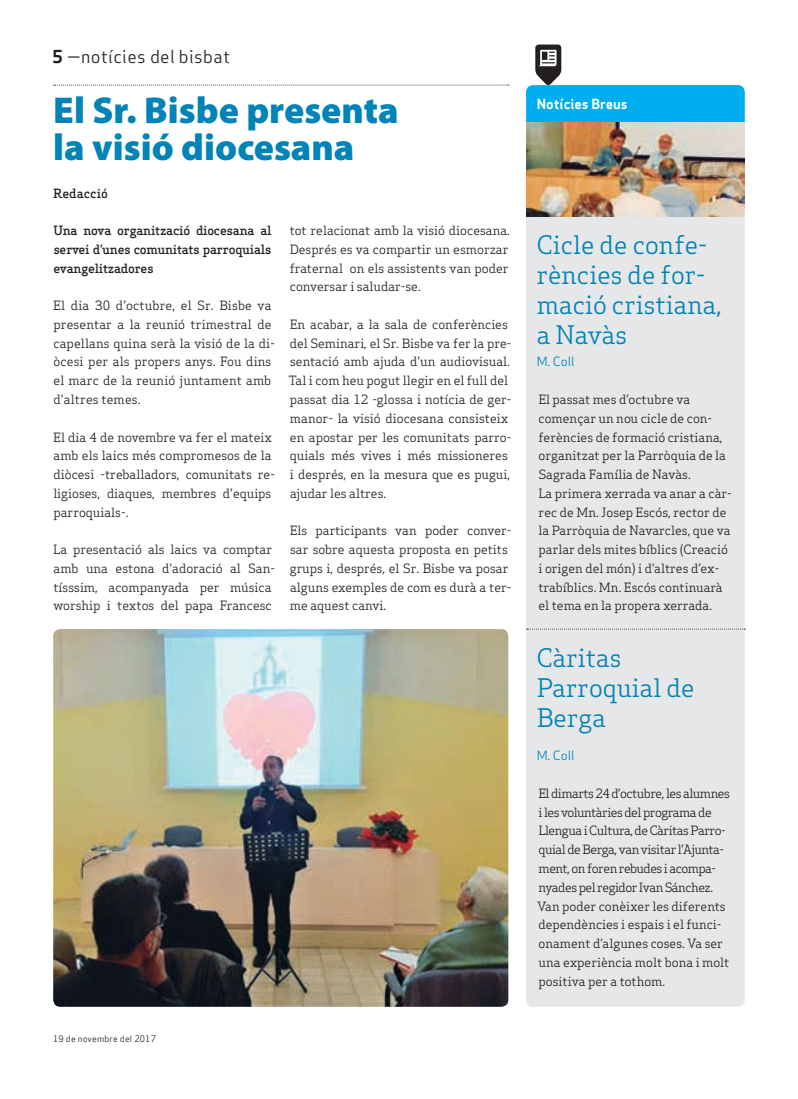
<style>
.page{position:relative;width:798px;height:1099px;background:#fff}
.page>*{position:absolute;margin:0;border:0;box-sizing:border-box;transform-origin:0 0}
.Titulars{font:900 37.5px "Myriad Pro";color:#0083b6}
.Subtitol_Secció{font:25px/30px "Apex Serif";color:#0083b6}
.Capçalera{font:17.5px "Apex Sans Book T";letter-spacing:.02em;color:#231f20}
.Titular_Secció_Petit{font:13.75px "Apex Sans Bold T";color:#fff}
.Text_General{font:12.5px/18.8px "Apex Serif";color:#231f20}
.Text_General-2{font:12.5px/18.8px "Apex Serif";letter-spacing:-.04em;color:#231f20}
.Text_General-3{font:500 12.5px/18.8px "Apex Serif";letter-spacing:-.02em;color:#231f20;text-align:justify}
.Titulars-2{font:12.5px "Apex Sans Book T";color:#0083b6}
.Autors{font:500 12.5px "Apex Serif";color:#231f20}
.Data_Peu{font:8.75px "Apex Sans Book T";letter-spacing:.02em;color:#231f20}
.s1{font-family:"Apex Sans Bold T"}
</style>
<div class="page">
<img style="left:53px;top:629px;width:455px;height:377px">
<svg style="left:54px;top:85px;width:454px;height:1px"></svg>
<div style="left:526px;top:216px;width:218px;height:790px;background:#e6e7e9"></div>
<img style="left:526px;top:123px;width:218px;height:93px">
<svg style="left:526px;top:628px;width:219px;height:1px"></svg>
<svg style="left:526px;top:45px;width:218px;height:78px"></svg>
<p class="Capçalera" style="left:52px;top:46px;width:179px"><span class="s1">5</span> —notícies del bisbat</p>
<p class="Titulars" style="left:53px;top:85px;width:347px">El Sr. Bisbe presenta</p>
<p class="Titulars" style="left:53px;top:122px;width:303px">la visió diocesana</p>
<p class="Autors" style="left:53px;top:185px;width:56px">Redacció</p>
<p class="Text_General-3" style="left:53px;top:221px;width:220px">Una nova organització diocesana al servei d’unes comunitats parroquials evangelitzadores</p>
<p class="Text_General" style="left:53px;top:296px;width:223px">El dia 30 d'octubre, el Sr. Bisbe va presentar a la reunió trimestral de capellans quina serà la visió de la di&shy;òcesi per als propers anys. Fou dins el marc de la reunió juntament amb d'altres temes.</p>
<p class="Text_General" style="left:53px;top:427px;width:223px">El dia 4 de novembre va fer el mateix amb els laics més compromesos de la diòcesi -treballadors, comunitats re&shy;ligioses, diaques, membres d'equips parroquials-.</p>
<p class="Text_General" style="left:53px;top:540px;width:223px">La presentació als laics va comptar amb una estona d'adoració al San&shy;tísssim, acompanyada per música worship i textos del papa Francesc</p>
<p class="Text_General" style="left:289px;top:221px;width:222px">tot relacionat amb la visió diocesana.<br>Després es va compartir un esmorzar fraternal on els assistents van poder conversar i saludar-se.</p>
<p class="Text_General" style="left:289px;top:315px;width:224px">En acabar, a la sala de conferències del Seminari, el Sr. Bisbe va fer la pre&shy;sentació amb ajuda d'un audiovisual.<br>Tal i com heu pogut llegir en el full del passat dia 12 -glossa i notícia de ger&shy;manor- la visió diocesana consisteix en apostar per les comunitats parro&shy;quials més vives i més missioneres i després, en la mesura que es pugui, ajudar les altres.</p>
<p class="Text_General" style="left:289px;top:521px;width:223px">Els participants van poder conver&shy;sar sobre aquesta proposta en petits grups i, després, el Sr. Bisbe va posar alguns exemples de com es durà a ter&shy;me aquest canvi.</p>
<p class="Data_Peu" style="left:53px;top:1032px;width:104px">19 de novembre del 2017</p>
<p class="Titular_Secció_Petit" style="left:536px;top:95px;width:92px">Notícies Breus</p>
<p class="Subtitol_Secció" style="left:536px;top:229px;width:187px">Cicle de confe&shy;rències de for&shy;mació cristiana, a Navàs</p>
<p class="Titulars-2" style="left:536px;top:354px;width:39px">M. Coll</p>
<p class="Text_General" style="left:538px;top:390px;width:189px">El passat mes d’octubre va començar un nou cicle de con&shy;ferències de formació cristiana, organitzat per la Parròquia de la<br>Sagrada Família de Navàs.</p>
<p class="Text_General" style="left:538px;top:483px;width:195px">La primera xerrada va anar a càr&shy;rec de Mn. Josep Escós, rector de la Parròquia de Navarcles, que va parlar dels mites bíblics (Creació i origen del món) i d’altres d’ex&shy;trabíblics. Mn. Escós continuarà el tema en la propera xerrada.</p>
<p class="Subtitol_Secció" style="left:536px;top:642px;width:159px">Càritas<br>Parroquial de<br>Berga</p>
<p class="Titulars-2" style="left:536px;top:747px;width:39px">M. Coll</p>
<p class="Text_General-2" style="left:538px;top:783px;width:193px">El dimarts 24 d’octubre, les alumnes i les voluntàries del programa de Llengua i Cultura, de Càritas Parro&shy;quial de Berga, van visitar l’Ajunta&shy;ment, on foren rebudes i acompa&shy;nyades pel regidor Ivan Sánchez.</p>
<p class="Text_General" style="left:537px;top:896px;width:193px">Van poder conèixer les diferents dependències i espais i el funci&shy;onament d’algunes coses. Va ser una experiència molt bona i molt positiva per a tothom.</p>
</div>
